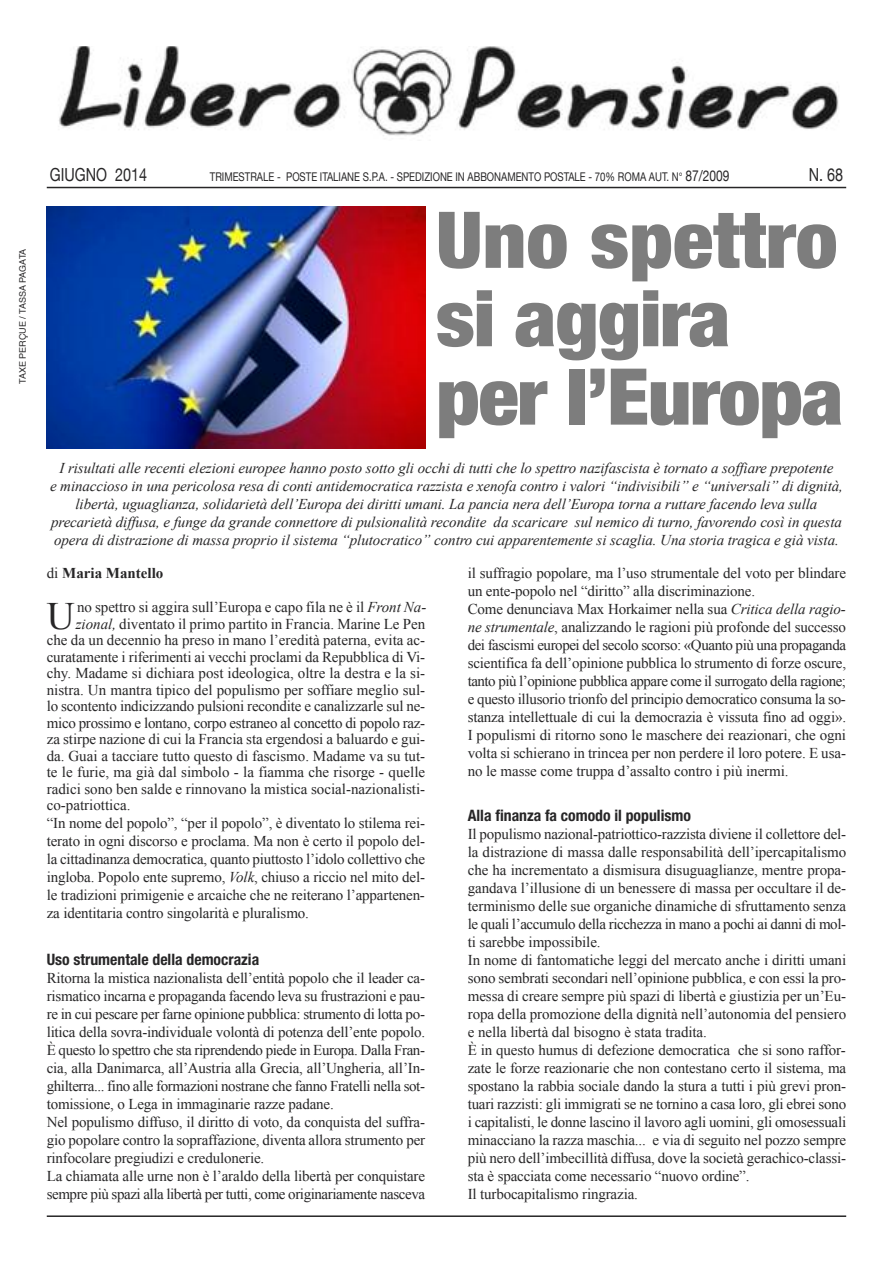
<style>
.page{position:relative;width:893px;height:1263px;background:#fff}
.page>*{position:absolute;margin:0;border:0;box-sizing:border-box;transform-origin:0 0}
.t1{font:900 condensed 78.45px/78.4px "Helvetica Neue";letter-spacing:-.015em;color:#7d7d7d;scale:1.07 1}
.t2{font:38.85px "Times New Roman";color:#272627}
.t3{font:18px "Helvetica Neue";color:#272627;scale:.8 1}
.t4{font:700 condensed 15.75px "Helvetica Neue";color:#272627}
.t5{font:15px/18px "Times New Roman";letter-spacing:-.01em;color:#272627}
.t6{font:italic 15px/18px "Times New Roman";letter-spacing:-.005em;color:#272627;text-align:center}
.t7{font:700 15px "Times New Roman";color:#272627}
.t8{font:12px "Helvetica Neue";color:#272627;scale:.8 1}
.t9{font:9px "Helvetica";color:#272627}
.s1{font-size:15px}
.s2{font-weight:400}
.s3{font-style:italic}
</style>
<div class="page">
<img style="left:59px;top:47px;width:780px;height:89px">
<hr style="left:47px;top:187px;width:799px;height:1px;background:#272627">
<hr style="left:47px;top:1215px;width:799px;height:2px;background:#272627">
<img style="left:47px;top:207px;width:378px;height:241px">
<p class="t9" style="left:19px;top:384px;width:137px;rotate:-90deg">TAXE PERÇUE / TASSA PAGATA</p>
<p class="t3" style="left:50px;top:164px;width:123px">GIUGNO 2014</p>
<p class="t8" style="left:210px;top:169px;width:651px">TRIMESTRALE - POSTE ITALIANE S.P.A. - SPEDIZIONE IN ABBONAMENTO POSTALE - 70% ROMA AUT. N° <span class="s1">87/2009</span></p>
<p class="t3" style="left:809px;top:164px;width:45px">N. 68</p>
<h1 class="t1" style="left:436px;top:199px;width:382px">Uno spettro si aggira per l’Europa</h1>
<p class="t6" style="left:50px;top:459px;width:794px">I risultati alle recenti elezioni europee hanno posto sotto gli occhi di tutti che lo spettro nazifascista è tornato a soffiare prepotente<br>e minaccioso in una pericolosa resa di conti antidemocratica razzista e xenofa contro i valori “indivisibili” e “universali” di dignità, libertà, uguaglianza, solidarietà dell’Europa dei diritti umani. La pancia nera dell’Europa torna a ruttare facendo leva sulla precarietà diffusa, e funge da grande connettore di pulsionalità recondite da scaricare sul nemico di turno, favorendo così in questa opera di distrazione di massa proprio il sistema “plutocratico” contro cui apparentemente si scaglia. Una storia tragica e già vista.</p>
<p class="t7" style="left:47px;top:564px;width:118px"><span class="s2">di</span> Maria Mantello</p>
<h2 class="t2" style="left:47px;top:594px;width:30px">U</h2>
<p class="t5" style="left:77px;top:598px;width:351px">no spettro si aggira sull’Europa e capo fila ne è il <span class="s3">Front Na-</span></p>
<p class="t5" style="left:76px;top:615px;width:351px"><span class="s3">zional,</span> diventato il primo partito in Francia. Marine Le Pen</p>
<p class="t5" style="left:47px;top:631px;width:380px">che da un decennio ha preso in mano l’eredità paterna, evita ac-</p>
<p class="t5" style="left:47px;top:648px;width:380px">curatamente i riferimenti ai vecchi proclami da Repubblica di Vi-</p>
<p class="t5" style="left:47px;top:664px;width:380px">chy. Madame si dichiara post ideologica, oltre la destra e la si-</p>
<p class="t5" style="left:47px;top:681px;width:380px">nistra. Un mantra tipico del populismo per soffiare meglio sul-</p>
<p class="t5" style="left:47px;top:697px;width:380px">lo scontento indicizzando pulsioni recondite e canalizzarle sul ne-</p>
<p class="t5" style="left:47px;top:714px;width:380px">mico prossimo e lontano, corpo estraneo al concetto di popolo raz-</p>
<p class="t5" style="left:47px;top:730px;width:380px">za stirpe nazione di cui la Francia sta ergendosi a baluardo e gui-</p>
<p class="t5" style="left:47px;top:747px;width:380px">da. Guai a tacciare tutto questo di fascismo. Madame va su tut-</p>
<p class="t5" style="left:47px;top:763px;width:380px">te le furie, ma già dal simbolo - la fiamma che risorge - quelle</p>
<p class="t5" style="left:47px;top:780px;width:380px">radici sono ben salde e rinnovano la mistica social-nazionalisti-</p>
<p class="t5" style="left:47px;top:796px;width:85px">co-patriottica.</p>
<p class="t5" style="left:47px;top:814px;width:380px;text-align:justify">“In nome del popolo”, “per il popolo”, è diventato lo stilema rei&shy;terato in ogni discorso e proclama. Ma non è certo il popolo del&shy;la cittadinanza democratica, quanto piuttosto l’idolo collettivo che ingloba. Popolo ente supremo, <span class="s3">Volk</span>, chiuso a riccio nel mito del&shy;le tradizioni primigenie e arcaiche che ne reiterano l’appartenen&shy;za identitaria contro singolarità e pluralismo.</p>
<p class="t4" style="left:47px;top:954px;width:214px">Uso strumentale della democrazia</p>
<p class="t5" style="left:47px;top:969px;width:380px">Ritorna la mistica nazionalista dell’entità popolo che il leader ca&shy;rismatico incarna e propaganda facendo leva su frustrazioni e pau&shy;re in cui pescare per farne opinione pubblica: strumento di lotta po&shy;litica della sovra-individuale volontà di potenza dell’ente popolo.<br>È questo lo spettro che sta riprendendo piede in Europa. Dalla Fran&shy;cia, alla Danimarca, all’Austria alla Grecia, all’Ungheria, all’In&shy;ghilterra... fino alle formazioni nostrane che fanno Fratelli nella sot&shy;tomissione, o Lega in immaginarie razze padane.<br>Nel populismo diffuso, il diritto di voto, da conquista del suffra&shy;gio popolare contro la sopraffazione, diventa allora strumento per rinfocolare pregiudizi e credulonerie.<br>La chiamata alle urne non è l’araldo della libertà per conquistare sempre più spazi alla libertà per tutti, come originariamente nasceva</p>
<p class="t5" style="left:468px;top:564px;width:380px">il suffragio popolare, ma l’uso strumentale del voto per blindare un ente-popolo nel “diritto” alla discriminazione.<br>Come denunciava Max Horkaimer nella sua <span class="s3">Critica della ragio&shy;ne strumentale</span>, analizzando le ragioni più profonde del successo dei fascismi europei del secolo scorso: «Quanto più una propaganda scientifica fa dell’opinione pubblica lo strumento di forze oscure, tanto più l’opinione pubblica appare come il surrogato della ragione; e questo illusorio trionfo del principio democratico consuma la so&shy;stanza intellettuale di cui la democrazia è vissuta fino ad oggi».<br>I populismi di ritorno sono le maschere dei reazionari, che ogni volta si schierano in trincea per non perdere il loro potere. E usa&shy;no le masse come truppa d’assalto contro i più inermi.</p>
<p class="t4" style="left:468px;top:810px;width:225px">Alla finanza fa comodo il populismo</p>
<p class="t5" style="left:468px;top:825px;width:380px">Il populismo nazional-patriottico-razzista diviene il collettore del&shy;la distrazione di massa dalle responsabilità dell’ipercapitalismo che ha incrementato a dismisura disuguaglianze, mentre propa&shy;gandava l’illusione di un benessere di massa per occultare il de&shy;terminismo delle sue organiche dinamiche di sfruttamento senza le quali l’accumulo della ricchezza in mano a pochi ai danni di mol&shy;ti sarebbe impossibile.<br>In nome di fantomatiche leggi del mercato anche i diritti umani sono sembrati secondari nell’opinione pubblica, e con essi la pro&shy;messa di creare sempre più spazi di libertà e giustizia per un’Eu&shy;ropa della promozione della dignità nell’autonomia del pensiero e nella libertà dal bisogno è stata tradita.<br>È in questo humus di defezione democratica che si sono raffor&shy;zate le forze reazionarie che non contestano certo il sistema, ma spostano la rabbia sociale dando la stura a tutti i più grevi pron&shy;tuari razzisti: gli immigrati se ne tornino a casa loro, gli ebrei sono i capitalisti, le donne lascino il lavoro agli uomini, gli omosessuali minacciano la razza maschia... e via di seguito nel pozzo sempre più nero dell’imbecillità diffusa, dove la società gerachico-classi&shy;sta è spacciata come necessario “nuovo ordine”.<br>Il turbocapitalismo ringrazia.</p>
</div>
